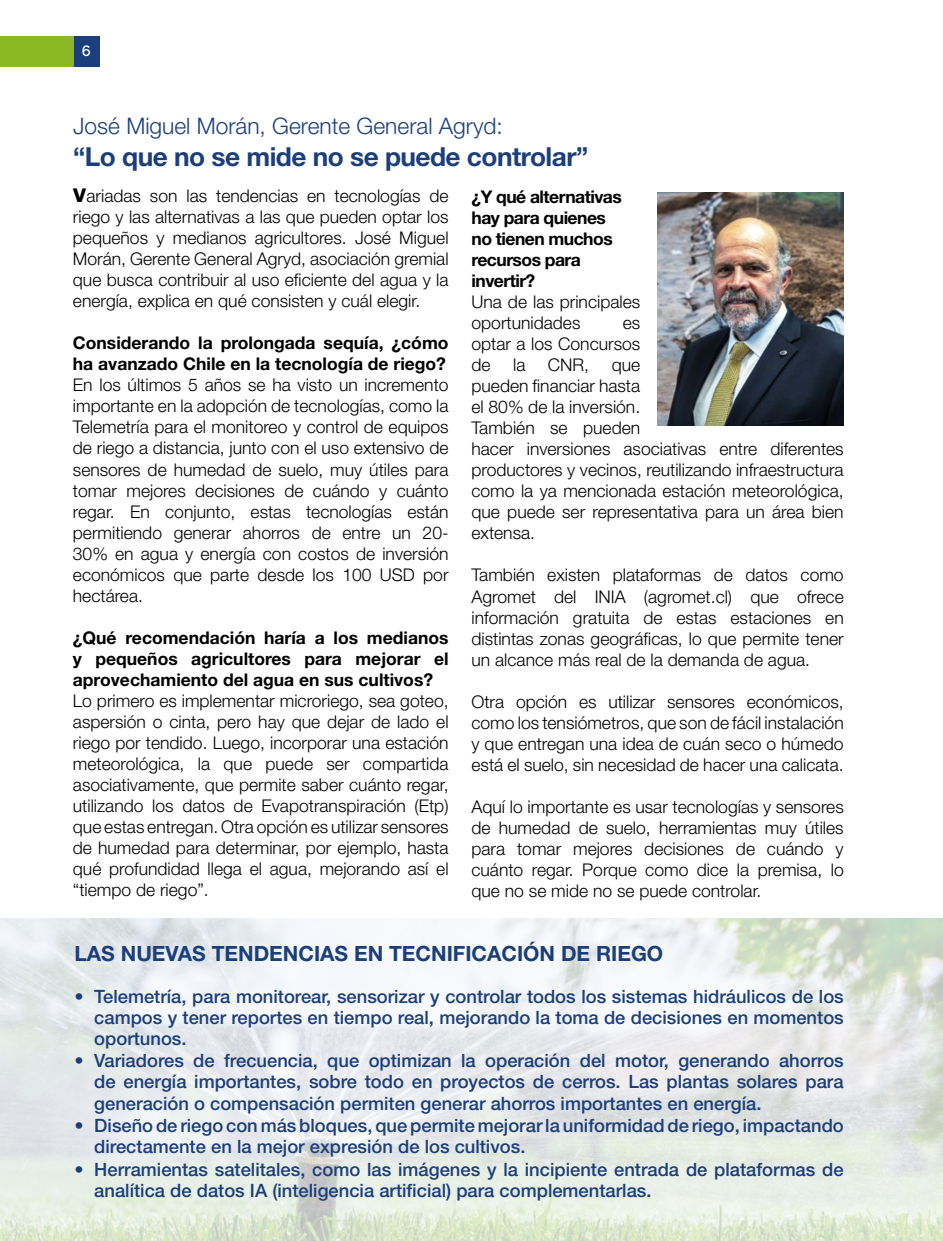
<style>
.page{position:relative;width:943px;height:1241px;background:#fff}
.page>*{position:absolute;margin:0;border:0;box-sizing:border-box;transform-origin:0 0}
.t1{font:700 26.25px "Helvetica Neue LT Std";letter-spacing:-.02em;color:#1b3f7c}
.t2{font:300 22.75px "Helvetica Neue LT Std";color:#1b3f7c}
.t3{font:700 21px "Helvetica Neue LT Std";color:#1b3f7b}
.t4{font:500 18.38px/21px "Helvetica Neue LT Std";color:#1b3f7b;text-align:justify}
.t5{font:300 17.5px/21px "Helvetica Neue LT Std";color:#000;text-align:justify}
.t6{font:700 17.5px/21px "Helvetica Neue LT Std";color:#000}
.t7{font:700 17.5px/21px "Helvetica Neue LT Std";letter-spacing:-.03em;color:#000}
.t8{font:600 14.88px "Raleway";color:#fff}
.s1{font-weight:700;font-size:26.25px}
</style>
<div class="page">
<img style="left:0;top:918px;width:943px;height:322px">
<div style="left:0;top:36px;width:95px;height:30px;background:#8ab925"></div>
<div style="left:74px;top:36px;width:26px;height:30px;background:#1b3f7c"></div>
<img style="left:657px;top:192px;width:186px;height:233px">
<p class="t8" style="left:82px;top:42px;width:11px">6</p>
<h2 class="t2" style="left:73px;top:112px;width:431px">José Miguel Morán, Gerente General Agryd:</h2>
<h1 class="t1" style="left:73px;top:140px;width:516px">“Lo que no se mide no se puede controlar”</h1>
<p class="t7" style="left:471px;top:186px;width:152px">¿Y qué alternativas hay para quienes no tienen muchos recursos para invertir?</p>
<p class="t5" style="left:471px;top:291px;width:170px">Una de las principales oportunidades</p>
<p class="t5" style="left:73px;top:185px;width:377px"><span class="s1">v</span>ariadas son las tendencias en tecnologías de riego y las alternativas a las que pueden optar los pequeños y medianos agricultores. José Miguel Morán, Gerente General Agryd, asociación gremial que busca contribuir al uso eficiente del agua y la energía, explica en qué consisten y cuál elegir.</p>
<p class="t6" style="left:73px;top:332px;width:377px">Considerando la prolongada sequía, ¿cómo ha avanzado Chile en la tecnología de riego?</p>
<p class="t5" style="left:73px;top:374px;width:377px">En los últimos 5 años se ha visto un incremento importante en la adopción de tecnologías, como la Telemetría para el monitoreo y control de equipos de riego a distancia, junto con el uso extensivo de sensores de humedad de suelo, muy útiles para tomar mejores decisiones de cuándo y cuánto regar. En conjunto, estas tecnologías están permitiendo generar ahorros de entre un 20- 30% en agua y energía con costos de inversión económicos que parte desde los 100 USD por hectárea.</p>
<p class="t6" style="left:73px;top:626px;width:377px;text-align:justify">¿Qué recomendación haría a los medianos y pequeños agricultores para mejorar el aprovechamiento del agua en sus cultivos?</p>
<p class="t5" style="left:73px;top:689px;width:377px">Lo primero es implementar microriego, sea goteo, aspersión o cinta, pero hay que dejar de lado el riego por tendido. Luego, incorporar una estación meteorológica, la que puede ser compartida asociativamente, que permite saber cuánto regar, utilizando los datos de Evapotranspiración (Etp) que estas entregan. Otra opción es utilizar sensores de humedad para determinar, por ejemplo, hasta qué profundidad llega el agua, mejorando así el “tiempo de riego”.</p>
<p class="t5" style="left:471px;top:312px;width:170px;text-indent:151px">es optar a los Concursos de</p>
<p class="t5" style="left:513px;top:354px;width:14px">la</p>
<p class="t5" style="left:548px;top:354px;width:43px">CNR,</p>
<p class="t5" style="left:471px;top:354px;width:374px;text-align:left;text-indent:140px">que<br>pueden financiar hasta<br>el 80% de la inversión.<br>También se pueden<br>hacer inversiones asociativas entre diferentes productores y vecinos, reutilizando infraestructura como la ya mencionada estación meteorológica, que puede ser representativa para un área bien extensa.</p>
<p class="t5" style="left:471px;top:564px;width:374px">También existen plataformas de datos como Agromet del INIA (agromet.cl) que ofrece información gratuita de estas estaciones en distintas zonas geográficas, lo que permite tener un alcance más real de la demanda de agua.</p>
<p class="t5" style="left:471px;top:690px;width:374px">Otra opción es utilizar sensores económicos, como los tensiómetros, que son de fácil instalación y que entregan una idea de cuán seco o húmedo está el suelo, sin necesidad de hacer una calicata.</p>
<p class="t5" style="left:471px;top:795px;width:374px">Aquí lo importante es usar tecnologías y sensores de humedad de suelo, herramientas muy útiles para tomar mejores decisiones de cuándo y cuánto regar. Porque como dice la premisa, lo que no se mide no se puede controlar.</p>
<p class="t3" style="left:74px;top:940px;width:590px">LAS NUEVAS TENDENCIAS EN TECNIFICACIÓN DE RIEGO</p>
<p class="t4" style="left:94px;top:985px;width:751px;text-indent:-20px">• Telemetría, para monitorear, sensorizar y controlar todos los sistemas hidráulicos de los campos y tener reportes en tiempo real, mejorando la toma de decisiones en momentos oportunos.</p>
<p class="t4" style="left:94px;top:1050px;width:751px;text-indent:-20px">• Variadores de frecuencia, que optimizan la operación del motor, generando ahorros de energía importantes, sobre todo en proyectos de cerros. Las plantas solares para generación o compensación permiten generar ahorros importantes en energía.</p>
<p class="t4" style="left:94px;top:1114px;width:751px;text-indent:-20px">• Diseño de riego con más bloques, que permite mejorar la uniformidad de riego, impactando directamente en la mejor expresión de los cultivos.</p>
<p class="t4" style="left:94px;top:1158px;width:751px;text-indent:-20px">• Herramientas satelitales, como las imágenes y la incipiente entrada de plataformas de analítica de datos IA (inteligencia artificial) para complementarlas.</p>
</div>
